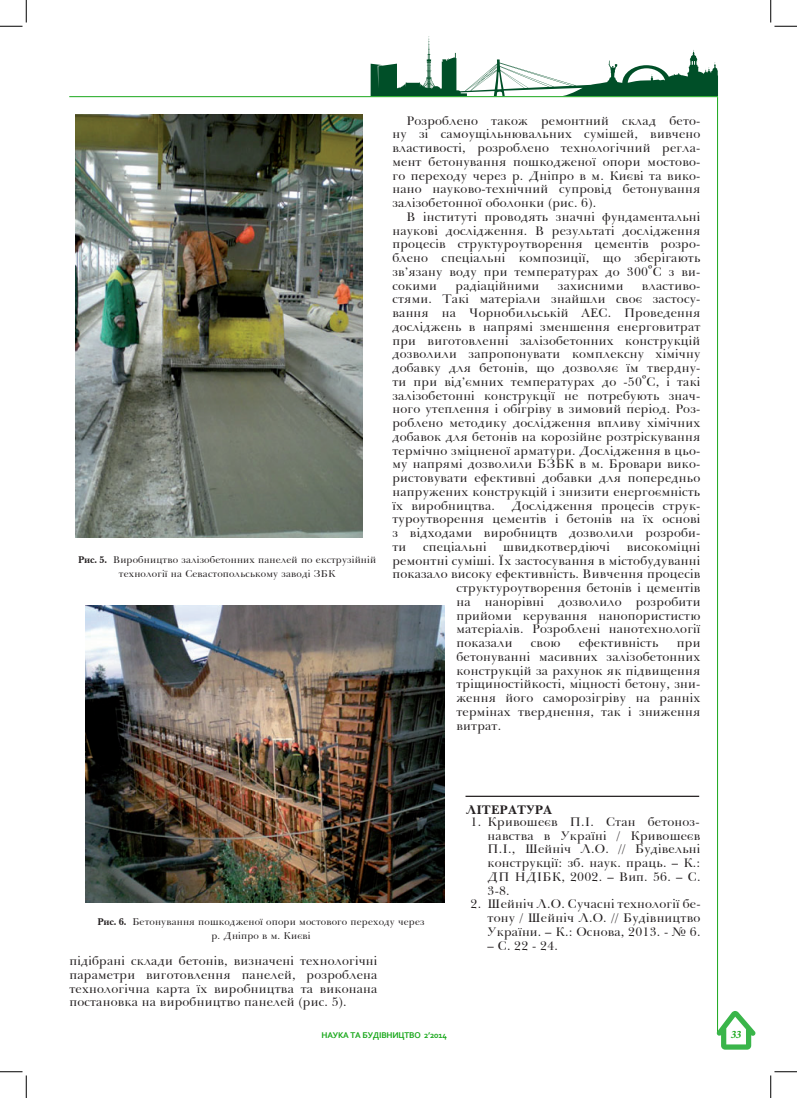
<style>
.page{position:relative;width:797px;height:1098px;background:#fff}
.page>*{position:absolute;margin:0;border:0;box-sizing:border-box;transform-origin:0 0}
.t1{font:12.75px/13.8px "Baskerville BT";letter-spacing:.015em;color:#231f20;text-align:justify}
.t2{font:700 12.75px "Baskerville BT";letter-spacing:.01em;color:#231f20}
.t3{font:italic 700 11.25px "Minion Pro";color:#1aa81c}
.аннотация{font:10px/13.8px "Baskerville BT";letter-spacing:.015em;color:#231f20;text-align:center}
.t4{font:700 8.75px "Corbel";letter-spacing:-.025em;color:#1aa81c}
.s1{font-weight:700}
</style>
<div class="page">
<hr style="left:717px;top:97px;width:1px;height:937px;background:#1aa81c">
<svg style="left:716px;top:1011px;width:39px;height:38px"></svg>
<svg style="left:370px;top:36px;width:348px;height:60px"></svg>
<hr style="left:69px;top:96px;width:649px;height:1px;background:#1aa81c">
<img style="left:76px;top:115px;width:286px;height:422px">
<img style="left:86px;top:605px;width:358px;height:298px">
<hr style="left:465px;top:796px;width:234px;height:1px;background:#231f20">
<svg style="left:0;top:0;width:27px;height:27px"></svg>
<svg style="left:0;top:1071px;width:27px;height:27px"></svg>
<svg style="left:770px;top:0;width:27px;height:27px"></svg>
<svg style="left:770px;top:1071px;width:27px;height:27px"></svg>
<p class="аннотация" style="left:78px;top:553px;width:299px"><span class="s1">Рис. 5.</span> Виробництво залізобетонних панелей по екструзійній технології на Севастопольському заводі ЗБК</p>
<p class="t1" style="left:392px;top:113px;width:309px;text-indent:14px">Розроблено також ремонтний склад бето&shy;ну зі самоущільнювальних сумішей, вивчено властивості, розроблено технологічний регла&shy;мент бетонування пошкодженої опори мостово&shy;го переходу через р. Дніпро в м. Києві та вико&shy;нано науково-технічний супровід бетонування залізобетонної оболонки (рис. 6).</p>
<p class="t1" style="left:392px;top:209px;width:309px;text-indent:14px">В інституті проводять значні фундаментальні наукові дослідження. В результаті дослідження процесів структуроутворення цементів розро&shy;блено спеціальні композиції, що зберігають зв’язану воду при температурах до 300<sup>o</sup>С з ви&shy;сокими</p>
<p class="t1" style="left:455px;top:278px;width:85px">радіаційними</p>
<p class="t1" style="left:558px;top:278px;width:67px">захисними</p>
<p class="t1" style="left:392px;top:278px;width:309px;text-indent:249px">властиво&shy;стями. Такі матеріали знайшли своє застосу&shy;вання на Чорнобильській АЕС. Проведення досліджень в напрямі зменшення енерговитрат при виготовленні залізобетонних конструкцій дозволили запропонувати комплексну хімічну добавку для бетонів, що дозволяє їм твердну&shy;ти при від’ємних температурах до -50<sup>o</sup>С, і такі залізобетонні конструкції не потребують знач&shy;ного утеплення і обігріву в зимовий період. Роз&shy;роблено методику дослідження впливу хімічних добавок для бетонів на корозійне розтріскування термічно зміцненої арматури. Дослідження в цьо&shy;му напрямі дозволили БЗБК в м. Бровари вико&shy;ристовувати ефективні добавки для попередньо напружених конструкцій і знизити енергоємність їх виробництва.</p>
<p class="t1" style="left:392px;top:498px;width:309px;text-indent:119px">Дослідження процесів струк&shy;туроутворення цементів і бетонів на їх основі з відходами виробництв дозволили розроби&shy;ти</p>
<p class="t1" style="left:423px;top:539px;width:65px">спеціальні</p>
<p class="t1" style="left:503px;top:539px;width:108px">швидкотвердіючі</p>
<p class="t1" style="left:626px;top:539px;width:75px">високоміцні</p>
<p class="t1" style="left:392px;top:553px;width:309px">ремонтні суміші. Їх застосування в містобудуванні</p>
<p class="t1" style="left:392px;top:567px;width:309px">показало високу ефективність. Вивчення процесів</p>
<p class="t1" style="left:456px;top:580px;width:245px">структуроутворення бетонів і цементів</p>
<p class="t1" style="left:456px;top:594px;width:245px">на нанорівні дозволило розробити</p>
<p class="t1" style="left:456px;top:608px;width:245px">прийоми керування нанопористистю</p>
<p class="t1" style="left:456px;top:622px;width:245px">матеріалів. Розроблені нанотехнології</p>
<p class="t1" style="left:456px;top:635px;width:58px">показали</p>
<p class="t1" style="left:531px;top:635px;width:31px">свою</p>
<p class="t1" style="left:578px;top:635px;width:81px">ефективність</p>
<p class="t1" style="left:456px;top:635px;width:245px;text-indent:220px">при бетонуванні масивних залізобетонних конструкцій за рахунок як підвищення тріщиностійкості, міцності бетону, зни&shy;ження його саморозігріву на ранніх термінах тверднення, так і зниження витрат.</p>
<p class="t2" style="left:466px;top:800px;width:87px">ЛІТЕРАТУРА</p>
<p class="аннотация" style="left:97px;top:914px;width:329px"><span class="s1">Рис. 6.</span> Бетонування пошкодженої опори мостового переходу через</p>
<p class="аннотация" style="left:211px;top:928px;width:101px">р. Дніпро в м. Києві</p>
<p class="t1" style="left:69px;top:953px;width:309px">підібрані склади бетонів, визначені технологічні параметри виготовлення панелей, розроблена технологічна карта їх виробництва та виконана постановка на виробництво панелей (рис. 5).</p>
<p class="t1" style="left:487px;top:814px;width:214px;text-indent:-17px">1. Кривошеєв П.І. Стан бетоноз&shy;навства в Україні / Кривошеєв П.І., Шейніч Л.О. // Будівельні конструкції: зб. наук. праць. – К.:<br>ДП НДІБК, 2002. – Вип. 56. – С.<br>3-8.</p>
<p class="t1" style="left:487px;top:897px;width:214px;text-indent:-17px">2. Шейніч Л.О. Сучасні технології бе&shy;тону / Шейніч Л.О. // Будівництво України. – К.: Основа, 2013. - № 6.</p>
<p class="t1" style="left:487px;top:938px;width:72px">– С. 22 - 24.</p>
<p class="t4" style="left:321px;top:1030px;width:127px">НАУКА ТА БУДIВНИЦТВО 2’2014</p>
<p class="t3" style="left:730px;top:1026px;width:12px">33</p>
</div>
